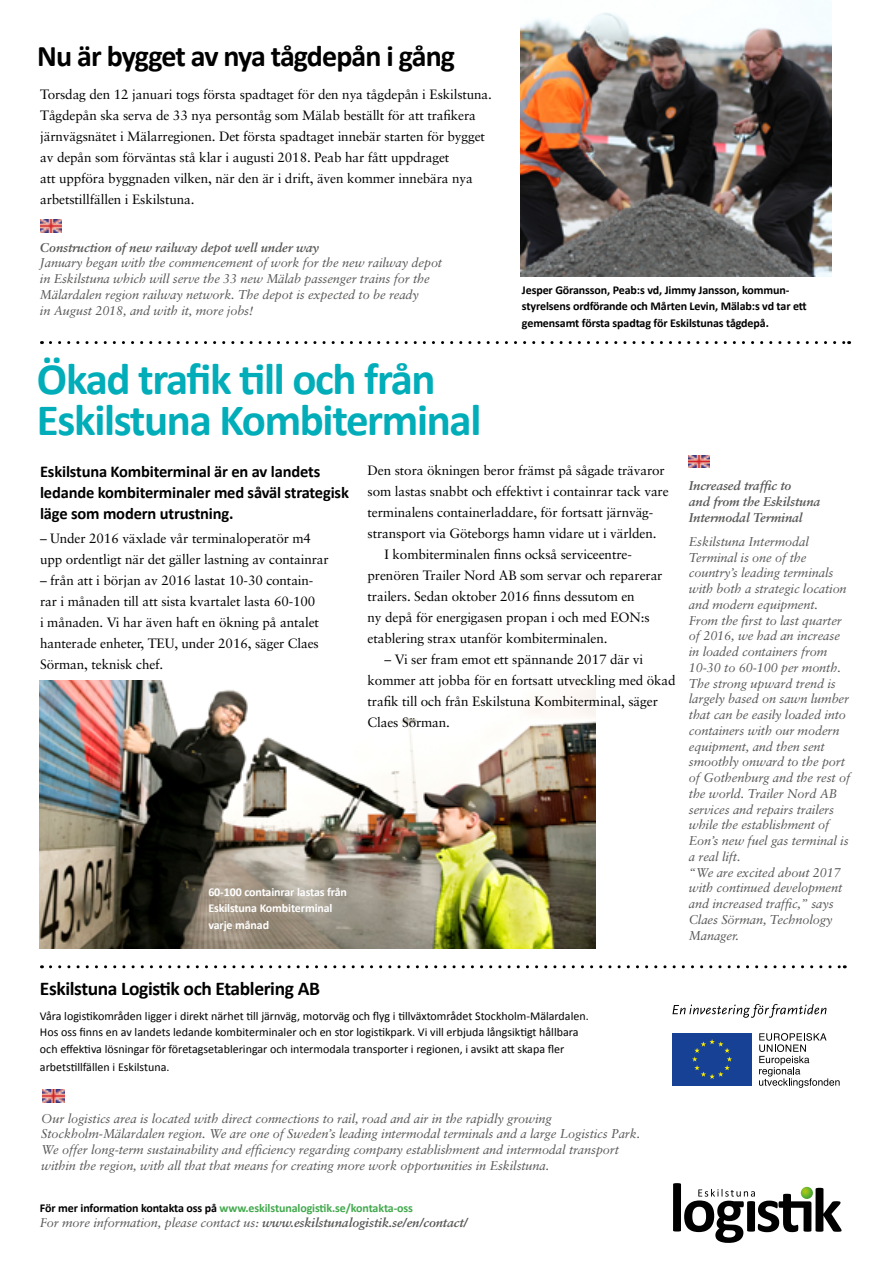
<style>
.page{position:relative;width:893px;height:1263px;background:#fff}
.page>*{position:absolute;margin:0;border:0;box-sizing:border-box;transform-origin:0 0}
.t1{font:700 45px/41.7px "Calibri";letter-spacing:-.03em;color:#00adb8}
.t2{font:700 30px "Calibri";letter-spacing:-.035em;color:#000}
.t3{font:700 19.5px "Calibri";letter-spacing:-.02em;color:#000}
.t4{font:700 16.5px/21px "Calibri";letter-spacing:-.01em;color:#000}
.t5{font:13.5px/21px "Sabon";letter-spacing:-.01em;color:#000}
.t6{font:italic 12.75px/15.8px "Sabon";letter-spacing:-.01em;color:#575756}
.t7{font:italic 700 12.75px/15.8px "Sabon";letter-spacing:-.01em;color:#575756}
.t8{font:12px/16.5px "Calibri";color:#000}
.t9{font:700 12px/16.5px "Calibri";letter-spacing:-.01em;color:#000}
.t10{font:700 12px "Calibri";letter-spacing:-.01em;color:#42a94d}
.t11{font:700 12px/16.5px "Calibri";letter-spacing:-.01em;color:#fff}
.s1{color:#000}
.s2{font-weight:400}
</style>
<div class="page">
<img style="left:521px;top:0;width:311px;height:276px">
<img style="left:43px;top:1090px;width:21px;height:12px">
<div style="left:672px;top:1033px;width:80px;height:53px;background:#164194"></div>
<svg style="left:692px;top:1039px;width:40px;height:40px"></svg>
<svg style="left:759px;top:1033px;width:81px;height:55px"></svg>
<svg style="left:672px;top:1004px;width:154px;height:14px"></svg>
<svg style="left:673px;top:1183px;width:168px;height:60px"></svg>
<img style="left:40px;top:680px;width:555px;height:268px">
<svg style="left:50px;top:341px;width:800px;height:3px"></svg>
<svg style="left:50px;top:965px;width:795px;height:3px"></svg>
<img style="left:40px;top:220px;width:22px;height:12px">
<img style="left:688px;top:455px;width:22px;height:13px">
<h2 class="t2" style="left:37px;top:37px;width:419px">Nu är bygget av nya tågdepån i gång</h2>
<p class="t5" style="left:40px;top:83px;width:453px">Torsdag den 12 januari togs första spadtaget för den nya tågdepån i Eskilstuna.<br>Tågdepån ska serva de 33 nya persontåg som Mälab beställt för att trafikera järnvägsnätet i Mälarregionen. Det första spadtaget innebär starten för bygget av depån som förväntas stå klar i augusti 2018. Peab har fått uppdraget<br>att uppföra byggnaden vilken, när den är i drift, även kommer innebära nya arbetstillfällen i Eskilstuna.</p>
<p class="t7" style="left:40px;top:239px;width:281px">Construction of new railway depot well under way</p>
<p class="t6" style="left:40px;top:255px;width:404px">January began with the commencement of work for the new railway depot in Eskilstuna which will serve the 33 new Mälab passenger trains for the Mälardalen region railway network. The depot is expected to be ready<br>in August 2018, and with it, more jobs!</p>
<h1 class="t1" style="left:37px;top:358px;width:446px">Ökad trafik till och från<br>Eskilstuna Kombiterminal</h1>
<p class="t9" style="left:522px;top:282px;width:286px">Jesper Göransson, Peab:s vd, Jimmy Jansson, kommun&shy;styrelsens ordförande och Mårten Levin, Mälab:s vd tar ett gemensamt första spadtag för Eskilstunas tågdepå.</p>
<p class="t4" style="left:40px;top:461px;width:310px">Eskilstuna Kombiterminal är en av landets ledande kombiterminaler med såväl strategisk läge som modern utrustning.</p>
<p class="t5" style="left:40px;top:528px;width:290px">– Under 2016 växlade vår terminaloperatör m4 upp ordentligt när det gäller lastning av containrar</p>
<p class="t5" style="left:40px;top:570px;width:280px">– från att i början av 2016 lastat 10-30 contain&shy;rar i månaden till att sista kvartalet lasta 60-100 i månaden. Vi har även haft en ökning på antalet hanterade enheter, TEU, under 2016, säger Claes Sörman, teknisk chef.</p>
<p class="t11" style="left:208px;top:883px;width:140px">60-100 containrar lastas från<br>Eskilstuna Kombiterminal varje månad</p>
<p class="t5" style="left:368px;top:460px;width:299px">Den stora ökningen beror främst på sågade trävaror</p>
<p class="t5" style="left:368px;top:481px;width:303px">som lastas snabbt och effektivt i containrar tack vare</p>
<p class="t5" style="left:368px;top:502px;width:287px">terminalens containerladdare, för fortsatt järnväg-</p>
<p class="t5" style="left:368px;top:523px;width:290px">stransport via Göteborgs hamn vidare ut i världen.</p>
<p class="t5" style="left:385px;top:544px;width:249px">I kombiterminalen finns också serviceentre-</p>
<p class="t5" style="left:368px;top:565px;width:296px">prenören Trailer Nord AB som servar och reparerar</p>
<p class="t5" style="left:368px;top:586px;width:269px">trailers. Sedan oktober 2016 finns dessutom en</p>
<p class="t5" style="left:368px;top:607px;width:283px">ny depå för energigasen propan i och med EON:s</p>
<p class="t5" style="left:368px;top:628px;width:241px">etablering strax utanför kombiterminalen.</p>
<p class="t5" style="left:368px;top:649px;width:310px;text-indent:17px">– Vi ser fram emot ett spännande 2017 där vi kommer att jobba för en fortsatt utveckling med ökad trafik till och från Eskilstuna Kombiterminal, säger Claes Sörman.</p>
<p class="t7" style="left:689px;top:478px;width:133px">Increased traffic to<br>and from the Eskilstuna<br>Intermodal Terminal</p>
<p class="t6" style="left:689px;top:533px;width:163px">Eskilstuna Intermodal<br>Terminal is one of the country’s leading terminals with both a strategic location and modern equipment.<br>From the first to last quarter of 2016, we had an increase in loaded containers from<br>10-30 to 60-100 per month.<br>The strong upward trend is largely based on sawn lumber that can be easily loaded into containers with our modern equipment, and then sent smoothly onward to the port of Gothenburg and the rest of the world. Trailer Nord AB services and repairs trailers while the establishment of<br>Eon’s new fuel gas terminal is a real lift.<br>“We are excited about 2017 with continued development and increased traffic,” says<br>Claes Sörman, Technology<br>Manager.</p>
<h3 class="t3" style="left:40px;top:976px;width:282px">Eskilstuna Logistik och Etablering AB</h3>
<p class="t8" style="left:40px;top:1008px;width:550px">Våra logistikområden ligger i direkt närhet till järnväg, motorväg och flyg i tillväxtområdet Stockholm-Mälardalen.<br>Hos oss finns en av landets ledande kombiterminaler och en stor logistikpark. Vi vill erbjuda långsiktigt hållbara och effektiva lösningar för företagsetableringar och intermodala transporter i regionen, i avsikt att skapa fler</p>
<p class="t8" style="left:40px;top:1059px;width:131px">arbetstillfällen i Eskilstuna.</p>
<p class="t6" style="left:41px;top:1110px;width:600px">Our logistics area is located with direct connections to rail, road and air in the rapidly growing Stockholm-Mälardalen region. We are one of Sweden’s leading intermodal terminals and a large Logistics Park.<br>We offer long-term sustainability and efficiency regarding company establishment and intermodal transport within the region, with all that that means for creating more work opportunities in Eskilstuna.</p>
<p class="t10" style="left:40px;top:1200px;width:375px"><span class="s1">För mer information kontakta oss på</span> www.eskilstunalogistik.se/kontakta-oss</p>
<p class="t7" style="left:40px;top:1215px;width:429px"><span class="s2">For more information, please contact us:</span> www.eskilstunalogistik.se/en/contact/</p>
</div>
